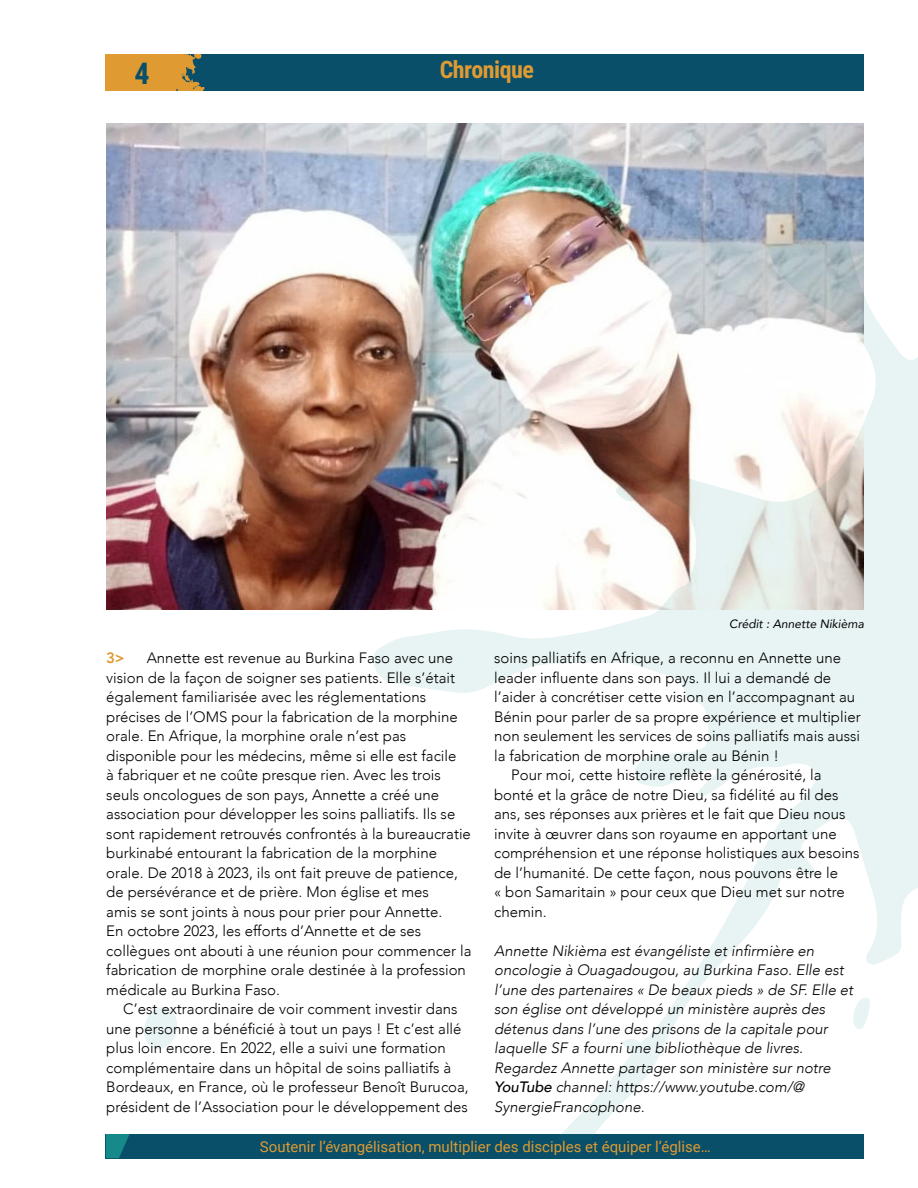
<style>
.page{position:relative;width:918px;height:1188px;background:#fff}
.page>*{position:absolute;margin:0;border:0;box-sizing:border-box;transform-origin:0 0}
.t1{font:700 30px "Roboto Condensed";color:#094f69}
.t2{font:700 24px "Roboto Condensed";letter-spacing:-.02em;color:#df9a32}
.t3{font:300 15px/19.5px "Avenir";color:#000}
.t4{font:italic 300 15px/19.5px "Avenir";color:#000}
.t5{font:15px "Roboto";color:#df9a32}
.t6{font:800 15px "Avenir";color:#df9a32}
.t7{font:italic 12px "Avenir";color:#000}
.s1{font-weight:500}
</style>
<div class="page">
<div style="left:106px;top:54px;width:758px;height:37px;background:#094f69"></div>
<svg style="left:106px;top:54px;width:99px;height:37px;background:#c69138"></svg>
<div style="left:106px;top:1134px;width:758px;height:24px;background:#094f69"></div>
<svg style="left:106px;top:1134px;width:24px;height:24px"></svg>
<svg style="left:372px;top:296px;width:546px;height:838px"></svg>
<svg style="left:144px;top:1007px;width:33px;height:42px"></svg>
<svg style="left:852px;top:996px;width:18px;height:35px"></svg>
<img style="left:106px;top:123px;width:758px;height:486px">
<h1 class="t1" style="left:134px;top:52px;width:17px">4</h1>
<h2 class="t2" style="left:440px;top:52px;width:96px">Chronique</h2>
<p class="t7" style="left:729px;top:616px;width:136px">Crédit : Annette Nikièma</p>
<p class="t3" style="left:106px;top:648px;width:367px;text-indent:40px">Annette est revenue au Burkina Faso avec une vision de la façon de soigner ses patients. Elle s’était également familiarisée avec les réglementations précises de l’OMS pour la fabrication de la morphine orale. En Afrique, la morphine orale n’est pas disponible pour les médecins, même si elle est facile<br>à fabriquer et ne coûte presque rien. Avec les trois seuls oncologues de son pays, Annette a créé une association pour développer les soins palliatifs. Ils se sont rapidement retrouvés confrontés à la bureaucratie burkinabé entourant la fabrication de la morphine orale. De 2018 à 2023, ils ont fait preuve de patience, de persévérance et de prière. Mon église et mes<br>amis se sont joints à nous pour prier pour Annette.<br>En octobre 2023, les efforts d’Annette et de ses collègues ont abouti à une réunion pour commencer la fabrication de morphine orale destinée à la profession médicale au Burkina Faso.</p>
<p class="t3" style="left:106px;top:999px;width:364px;text-indent:17px">C’est extraordinaire de voir comment investir dans une personne a bénéficié à tout un pays ! Et c’est allé plus loin encore. En 2022, elle a suivi une formation complémentaire dans un hôpital de soins palliatifs à Bordeaux, en France, où le professeur Benoît Burucoa, président de l’Association pour le développement des</p>
<p class="t6" style="left:106px;top:646px;width:20px">3&gt;</p>
<p class="t3" style="left:494px;top:648px;width:348px">soins palliatifs en Afrique, a reconnu en Annette une</p>
<p class="t3" style="left:494px;top:668px;width:339px">leader influente dans son pays. Il lui a demandé de</p>
<p class="t3" style="left:494px;top:687px;width:363px">l’aider à concrétiser cette vision en l’accompagnant au</p>
<p class="t3" style="left:494px;top:707px;width:368px">Bénin pour parler de sa propre expérience et multiplier</p>
<p class="t3" style="left:494px;top:726px;width:367px">non seulement les services de soins palliatifs mais aussi</p>
<p class="t3" style="left:494px;top:746px;width:286px">la fabrication de morphine orale au Bénin !</p>
<p class="t3" style="left:511px;top:765px;width:312px">Pour moi, cette histoire reflète la générosité, la</p>
<p class="t3" style="left:494px;top:785px;width:346px">bonté et la grâce de notre Dieu, sa fidélité au fil des</p>
<p class="t3" style="left:494px;top:804px;width:353px">ans, ses réponses aux prières et le fait que Dieu nous</p>
<p class="t3" style="left:494px;top:824px;width:344px">invite à œuvrer dans son royaume en apportant une</p>
<p class="t3" style="left:494px;top:843px;width:367px">compréhension et une réponse holistiques aux besoins</p>
<p class="t3" style="left:494px;top:863px;width:345px">de l’humanité. De cette façon, nous pouvons être le</p>
<p class="t3" style="left:494px;top:882px;width:352px">« bon Samaritain » pour ceux que Dieu met sur notre</p>
<p class="t3" style="left:494px;top:902px;width:54px">chemin.</p>
<p class="t4" style="left:494px;top:941px;width:361px">Annette Nikièma est évangéliste et infirmière en oncologie à Ouagadougou, au Burkina Faso. Elle est l’une des partenaires « De beaux pieds » de SF. Elle et son église ont développé un ministère auprès des détenus dans l’une des prisons de la capitale pour laquelle SF a fourni une bibliothèque de livres.<br>Regardez Annette partager son ministère sur notre <span class="s1">YouTube</span> channel: https://www.youtube.com/@ SynergieFrancophone.</p>
<p class="t5" style="left:260px;top:1136px;width:452px">Soutenir l’évangélisation, multiplier des disciples et équiper l’église…</p>
</div>
